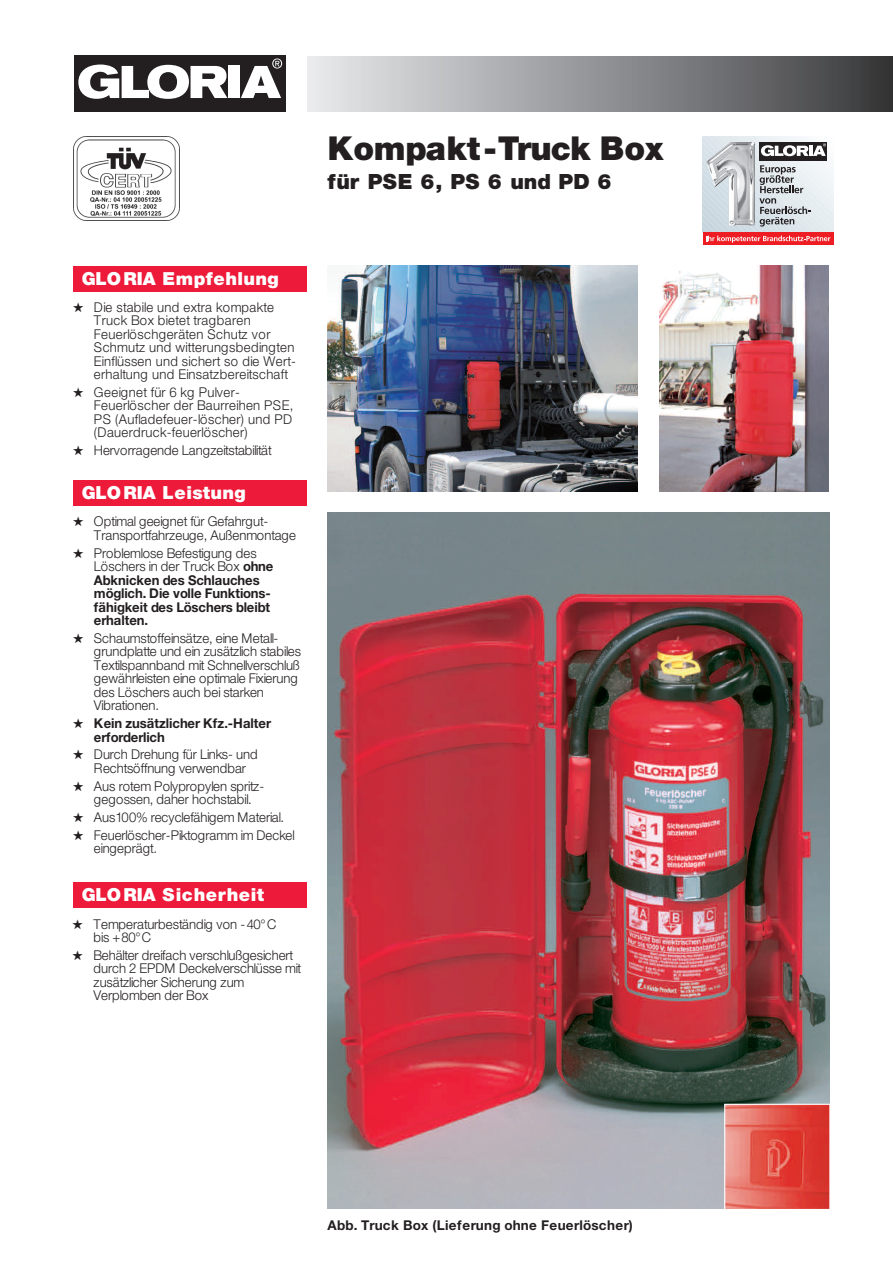
<style>
.page{position:relative;width:893px;height:1263px;background:#fff}
.page>*{position:absolute;margin:0;border:0;box-sizing:border-box;transform-origin:0 0}
.t1{font:900 33px "Helvetica Neue";letter-spacing:-.01em;color:#231f20}
.t2{font:900 21px "Helvetica Neue";letter-spacing:.01em;color:#231f20}
.t3{font:900 18px "Helvetica Neue";letter-spacing:.02em;color:#fff}
.t4{font:300 13.5px/13.5px "Helvetica Neue";letter-spacing:-.01em;color:#231f20}
.t5{font:300 13.5px/13.5px "Helvetica Neue";letter-spacing:.01em;color:#231f20}
.t6{font:700 13.5px/13.5px "Helvetica Neue";letter-spacing:.005em;color:#231f20}
.t7{font:300 13.5px/13.5px "Helvetica Neue";letter-spacing:.035em;color:#231f20}
.s1{font-weight:300}
</style>
<div class="page">
<div style="left:307px;top:56px;width:586px;height:55px;background:linear-gradient(to right,#eaecee,#39393b)"></div>
<div style="left:73px;top:266px;width:234px;height:25px;background:#ed1a3a"></div>
<div style="left:73px;top:480px;width:234px;height:26px;background:#ed1a3a"></div>
<img style="left:327px;top:266px;width:311px;height:225px">
<img style="left:327px;top:512px;width:502px;height:697px">
<div style="left:73px;top:882px;width:234px;height:26px;background:#ed1a3a"></div>
<img style="left:659px;top:266px;width:170px;height:225px">
<div style="left:74px;top:55px;width:211px;height:57px;background:#231f20"></div>
<svg style="left:78px;top:65px;width:71px;height:34px"></svg>
<div style="left:147px;top:65px;width:42px;height:34px;background:#fff;border-radius:50%"></div>
<div style="left:159px;top:72px;width:18px;height:20px;background:#231f20;border-radius:50%"></div>
<svg style="left:191px;top:66px;width:36px;height:32px"></svg>
<div style="left:228px;top:66px;width:12px;height:32px;background:#fff"></div>
<svg style="left:241px;top:58px;width:41px;height:40px"></svg>
<img style="left:726px;top:1106px;width:102px;height:102px">
<div style="left:724px;top:1104px;width:106px;height:106px;border:1px solid #fff"></div>
<div style="left:703px;top:232px;width:130px;height:13px;background:#ee1d23"></div>
<svg style="left:703px;top:136px;width:130px;height:107px"></svg>
<img style="left:706px;top:142px;width:49px;height:83px">
<img style="left:73px;top:136px;width:107px;height:85px">
<h1 class="t1" style="left:327px;top:136px;width:337px">Kompakt-Truck Box</h1>
<h2 class="t2" style="left:327px;top:174px;width:286px">für PSE 6, PS 6 und PD 6</h2>
<h3 class="t3" style="left:82px;top:272px;width:198px">GLORIA Empfehlung</h3>
<p class="t5" style="left:94px;top:301px;width:204px;text-indent:-21px">★ Die stabile und extra kompakte<br>Truck Box bietet tragbaren<br>Feuerlöschgeräten Schutz vor<br>Schmutz und witterungsbedingten<br>Einflüssen und sichert so die Wert&shy;erhaltung und Einsatzbereitschaft</p>
<p class="t7" style="left:94px;top:386px;width:201px;text-indent:-21px">★ Geeignet für 6 kg Pulver-<br>Feuerlöscher der Baurreihen PSE,<br>PS (Aufladefeuer-löscher) und PD (Dauerdruck-feuerlöscher)</p>
<p class="t4" style="left:73px;top:445px;width:201px">★ Hervorragende Langzeitstabilität</p>
<h3 class="t3" style="left:82px;top:486px;width:165px">GLORIA Leistung</h3>
<p class="t4" style="left:94px;top:516px;width:204px;text-indent:-21px">★ Optimal geeignet für Gefahrgut-<br>Transportfahrzeuge, Außenmontage</p>
<p class="t6" style="left:94px;top:547px;width:181px;text-indent:-21px">★ <span class="s1">Problemlose Befestigung des<br>Löschers in der Truck Box</span> ohne<br>Abknicken des Schlauches möglich. Die volle Funktions&shy;fähigkeit des Löschers bleibt erhalten.</p>
<p class="t4" style="left:94px;top:632px;width:209px;text-indent:-21px">★ Schaumstoffeinsätze, eine Metall&shy;grundplatte und ein zusätzlich stabiles Textilspannband mit Schnellverschluß gewährleisten eine optimale Fixierung des Löschers auch bei starken Vibrationen.</p>
<p class="t6" style="left:94px;top:718px;width:179px;text-indent:-21px">★ Kein zusätzlicher Kfz.-Halter erforderlich</p>
<p class="t4" style="left:94px;top:749px;width:165px;text-indent:-21px">★ Durch Drehung für Links- und<br>Rechtsöffnung verwendbar</p>
<p class="t5" style="left:94px;top:780px;width:172px;text-indent:-21px">★ Aus rotem Polypropylen spritz&shy;gegossen, daher hochstabil.</p>
<p class="t5" style="left:73px;top:811px;width:213px">★ Aus100% recyclefähigem Material.</p>
<p class="t5" style="left:94px;top:829px;width:203px;text-indent:-21px">★ Feuerlöscher-Piktogramm im Deckel eingeprägt.</p>
<h3 class="t3" style="left:82px;top:888px;width:184px">GLORIA Sicherheit</h3>
<p class="t5" style="left:94px;top:918px;width:184px;text-indent:-21px">★ Temperaturbeständig von -40°C bis +80°C</p>
<p class="t4" style="left:94px;top:949px;width:209px;text-indent:-21px">★ Behälter dreifach verschlußgesichert durch 2 EPDM Deckelverschlüsse mit zusätzlicher Sicherung zum<br>Verplomben der Box</p>
<p class="t6" style="left:327px;top:1220px;width:307px">Abb. Truck Box (Lieferung ohne Feuerlöscher)</p>
</div>
